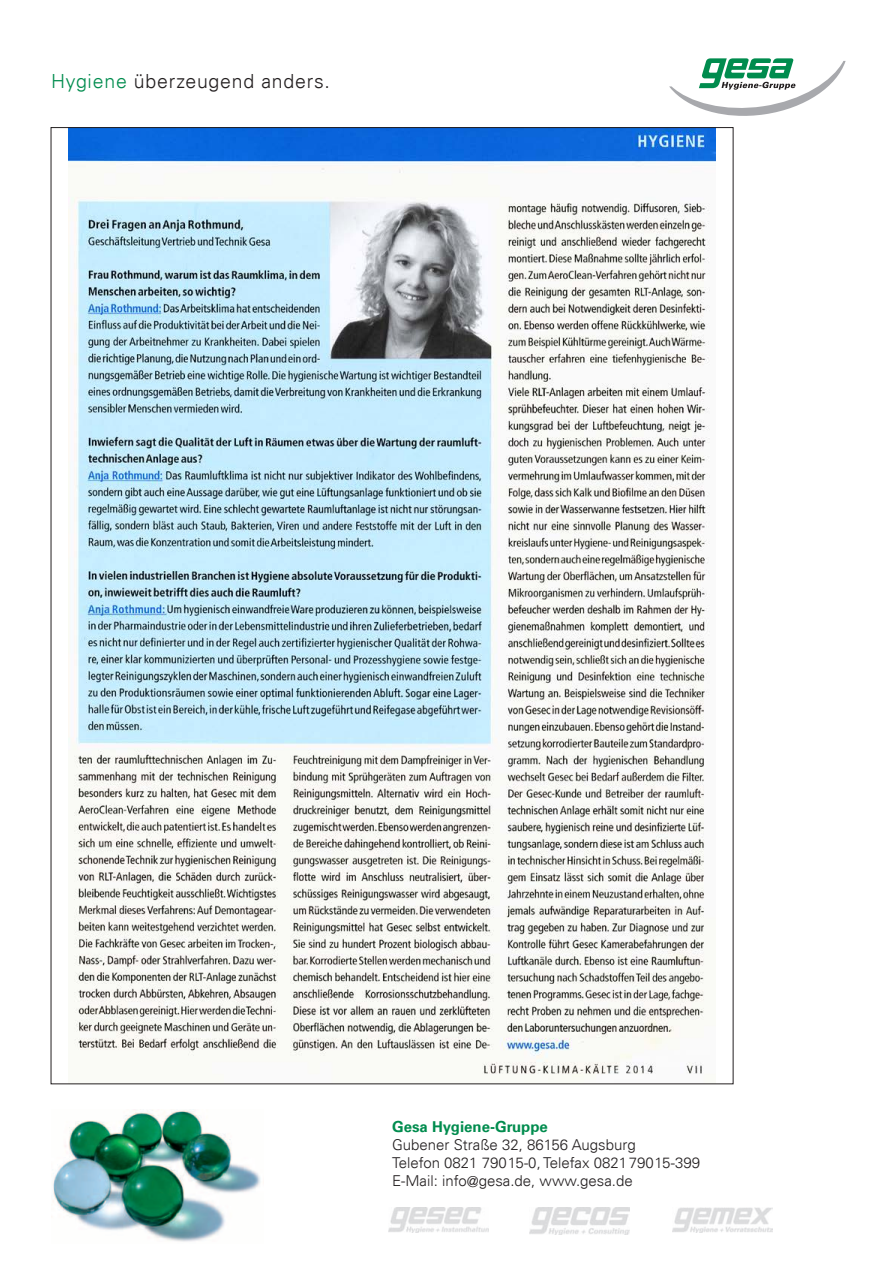
<style>
.page{position:relative;width:893px;height:1263px;background:#fff}
.page>*{position:absolute;margin:0;border:0;box-sizing:border-box;transform-origin:0 0}
.t1{font:300 19.5px "Univers LT";letter-spacing:.04em;color:#231f20}
.t2{font:300 15px/18px "Univers LT";color:#231f20}
.t3{font:700 15px "Univers LT";color:#008c4e}
.s1{color:#008c4e}
</style>
<div class="page">
<svg style="left:669px;top:58px;width:177px;height:58px"></svg>
<img style="left:672px;top:1208px;width:100px;height:24px">
<img style="left:389px;top:1208px;width:100px;height:24px">
<img style="left:529px;top:1208px;width:100px;height:26px">
<img style="left:53px;top:1109px;width:208px;height:133px">
<img style="left:68px;top:129px;width:648px;height:951px">
<h1 class="t1" style="left:51px;top:70px;width:280px"><span class="s1">Hygiene</span> überzeugend anders.</h1>
<p class="t3" style="left:392px;top:1118px;width:157px">Gesa Hygiene-Gruppe</p>
<p class="t2" style="left:392px;top:1136px;width:309px">Gubener Straße 32, 86156 Augsburg<br>Telefon 0821 79015-0, Telefax 082179015-399<br>E-Mail: info@gesa.de, www.gesa.de</p>
</div>
